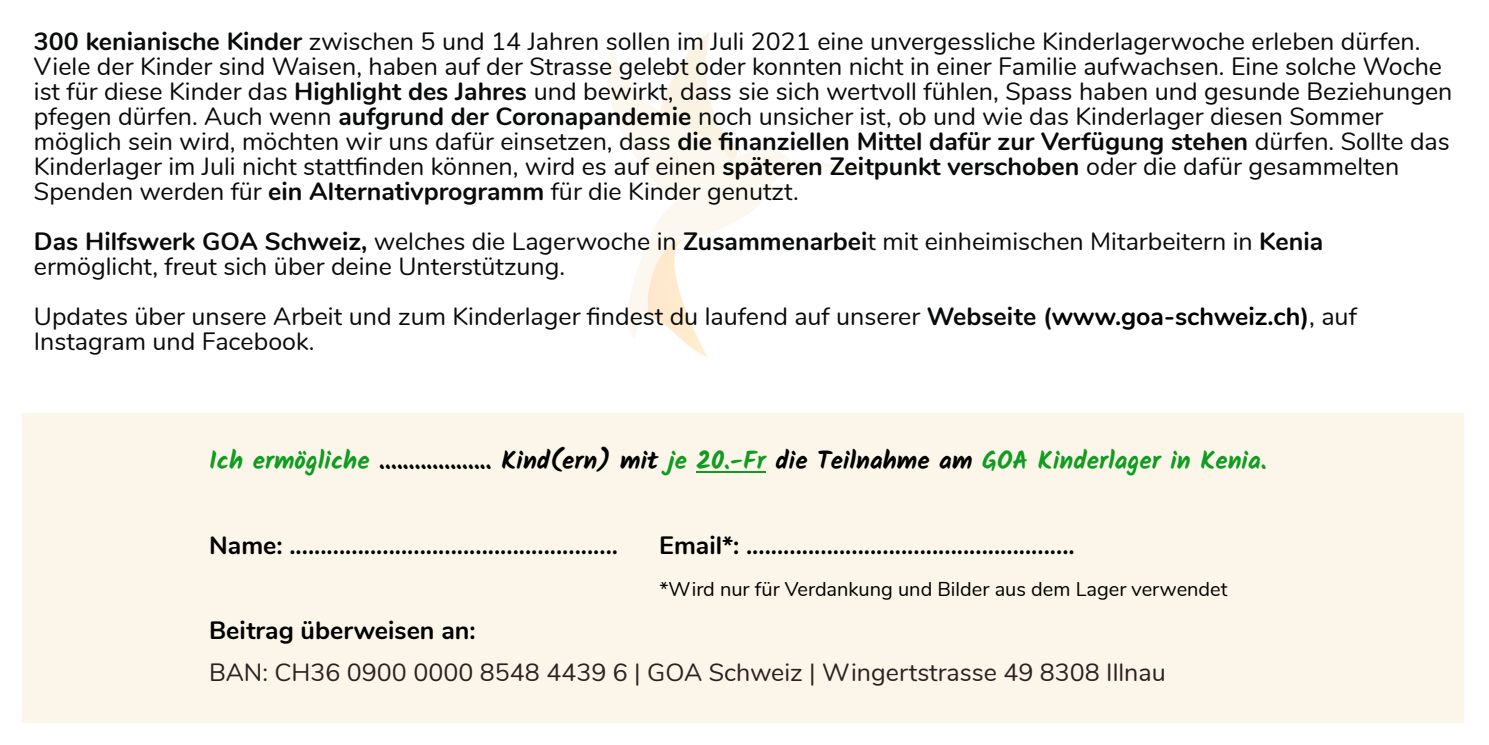
<style>
.page{position:relative;width:1489px;height:745px;background:#fff}
.page>*{position:absolute;margin:0;border:0;box-sizing:border-box;transform-origin:0 0}
.t1{font:25px/25px "Nunito";color:#090a0a}
.t2{font:700 25px "Nunito";color:#000}
.t3{font:700 25px "Kalam";color:#000}
.t4{font:25px "Nunito";color:#2b2122}
.t5{font:20px "Nunito";color:#000}
.s1{font-weight:700}
.s2{font-weight:700;color:#000}
.s3{color:#0f9c20}
</style>
<div class="page">
<svg style="left:681px;top:339px;width:26px;height:18px"></svg>
<svg style="left:607px;top:49px;width:267px;height:290px"></svg>
<svg style="left:659px;top:32px;width:78px;height:128px"></svg>
<div style="left:23px;top:413px;width:1440px;height:309px;background:#fbf6e9"></div>
<hr style="left:696px;top:471px;width:69px;height:1px;background:#0f9c20">
<p class="t1" style="left:34px;top:29px;width:1419px"><span class="s1">300 kenianische Kinder</span> zwischen 5 und 14 Jahren sollen im Juli 2021 eine unvergessliche Kinderlagerwoche erleben dürfen.<br>Viele der Kinder sind Waisen, haben auf der Strasse gelebt oder konnten nicht in einer Familie aufwachsen. Eine solche Woche ist für diese Kinder das <span class="s1">Highlight des Jahres</span> und bewirkt, dass sie sich wertvoll fühlen, Spass haben und gesunde Beziehungen pfegen dürfen. Auch wenn <span class="s1">aufgrund der Coronapandemie</span> noch unsicher ist, ob und wie das Kinderlager diesen Sommer möglich sein wird, möchten wir uns dafür einsetzen, dass <span class="s1">die finanziellen Mittel dafür zur Verfügung stehen</span> dürfen. Sollte das Kinderlager im Juli nicht stattfinden können, wird es auf einen <span class="s1">späteren Zeitpunkt verschoben</span> oder die dafür gesammelten Spenden werden für <span class="s1">ein Alternativprogramm</span> für die Kinder genutzt.</p>
<p class="t1" style="left:34px;top:229px;width:1290px"><span class="s1">Das Hilfswerk GOA Schweiz,</span> welches die Lagerwoche in <span class="s1">Zusammenarbei</span>t mit einheimischen Mitarbeitern in <span class="s1">Kenia </span>ermöglicht, freut sich über deine Unterstützung.</p>
<p class="t1" style="left:34px;top:304px;width:1324px">Updates über unsere Arbeit und zum Kinderlager findest du laufend auf unserer <span class="s1">Webseite (</span><span class="s2">www.goa-schweiz.ch)</span>, auf<br>Instagram und Facebook.</p>
<p class="t3" style="left:209px;top:445px;width:1058px"><span class="s3">Ich ermögliche</span> ................... Kind(ern) mit <span class="s3">je 20.-Fr</span> die Teilnahme am <span class="s3">GOA Kinderlager in Kenia.</span></p>
<p class="t2" style="left:209px;top:528px;width:410px">Name: .....................................................</p>
<p class="t2" style="left:659px;top:528px;width:417px">Email*: .....................................................</p>
<p class="t5" style="left:659px;top:575px;width:569px">*Wird nur für Verdankung und Bilder aus dem Lager verwendet</p>
<p class="t2" style="left:209px;top:613px;width:268px">Beitrag überweisen an:</p>
<p class="t4" style="left:209px;top:655px;width:958px">BAN: CH36 0900 0000 8548 4439 6 | GOA Schweiz | Wingertstrasse 49 8308 Illnau</p>
</div>
